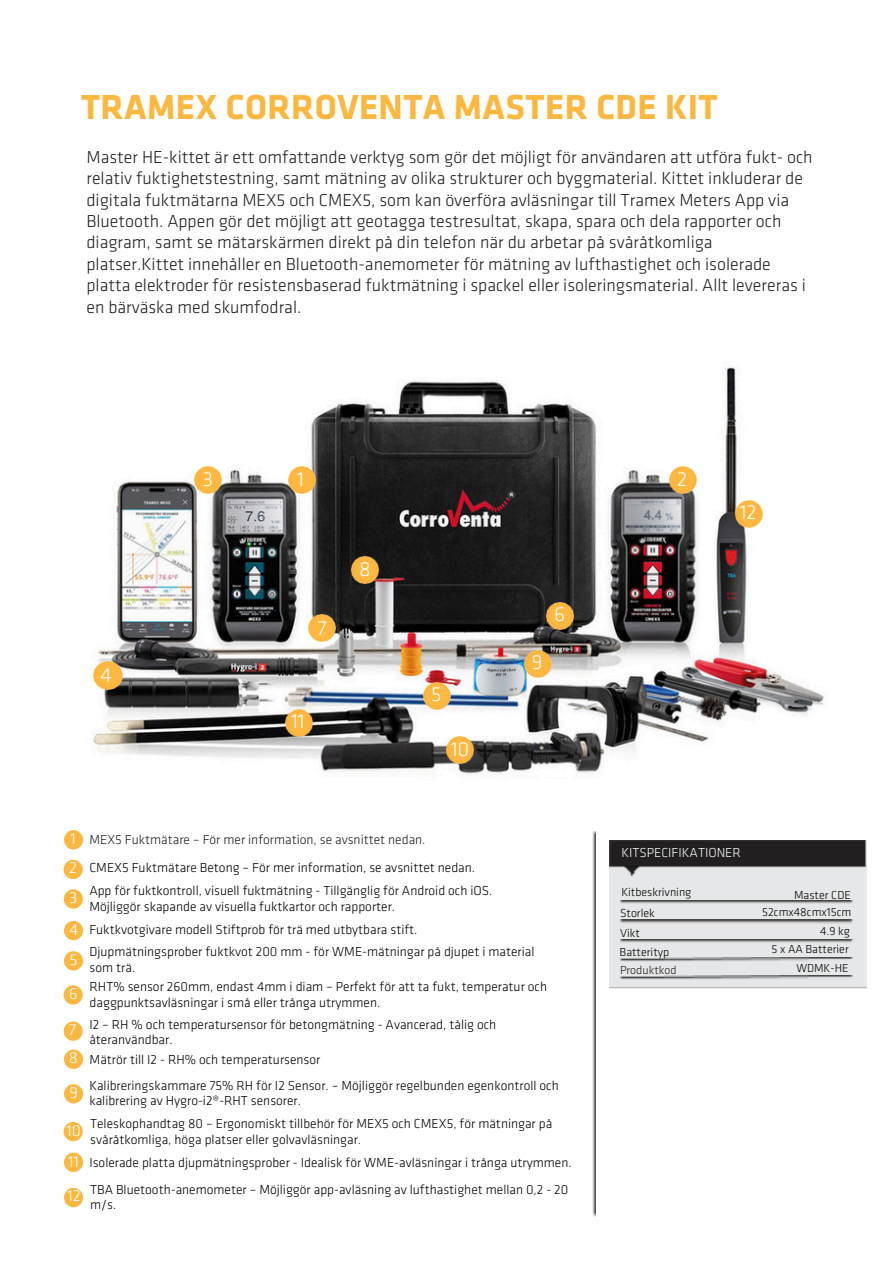
<style>
.page{position:relative;width:894px;height:1264px;background:#fff}
.page>*{position:absolute;margin:0;border:0;box-sizing:border-box;transform-origin:0 0}
.t1{font:700 36px "Klavika";letter-spacing:.01em;color:#fbb840}
.t2{font:300 21px "Klavika";color:#fff}
.t3{font:300 18px/21.3px "Klavika";color:#211f1f}
.t4{font:300 16.5px "Klavika";color:#fff}
.t5{font:300 13.5px/15.8px "Klavika";color:#000}
.t6{font:300 13.5px "Klavika";color:#211f1f}
.t7{font:300 13.5px "Klavika";color:#fff}
.t8{font:300 12px "Klavika";color:#000}
.t9{font:300 12px "Klavika";color:#211f1f}
</style>
<div class="page">
<img style="left:93px;top:367px;width:731px;height:407px">
<img style="left:93px;top:665px;width:14px;height:27px">
<img style="left:195px;top:466px;width:27px;height:27px">
<img style="left:288px;top:466px;width:27px;height:27px">
<img style="left:308px;top:614px;width:27px;height:27px">
<img style="left:94px;top:661px;width:28px;height:28px">
<img style="left:622px;top:867px;width:18px;height:9px">
<img style="left:620px;top:900px;width:232px;height:3px">
<img style="left:620px;top:919px;width:232px;height:4px">
<img style="left:620px;top:939px;width:232px;height:3px">
<img style="left:620px;top:957px;width:232px;height:5px">
<img style="left:620px;top:975px;width:232px;height:5px">
<img style="left:609px;top:840px;width:256px;height:27px">
<div style="left:64px;top:830px;width:19px;height:19px;background:#fbb840"></div>
<svg style="left:64px;top:859px;width:19px;height:20px"></svg>
<div style="left:64px;top:889px;width:19px;height:19px;background:#fbb840"></div>
<svg style="left:64px;top:921px;width:19px;height:19px"></svg>
<div style="left:64px;top:951px;width:19px;height:19px;background:#fbb840"></div>
<div style="left:64px;top:985px;width:19px;height:19px;background:#fbb840"></div>
<div style="left:64px;top:1021px;width:19px;height:19px;background:#fbb840"></div>
<div style="left:64px;top:1049px;width:19px;height:19px;background:#fbb840"></div>
<div style="left:64px;top:1084px;width:19px;height:19px;background:#fbb840"></div>
<svg style="left:64px;top:1122px;width:19px;height:19px"></svg>
<div style="left:64px;top:1152px;width:19px;height:19px;background:#fbb840"></div>
<img style="left:592px;top:831px;width:3px;height:385px">
<img style="left:423px;top:682px;width:27px;height:27px">
<img style="left:285px;top:709px;width:27px;height:27px">
<img style="left:446px;top:736px;width:27px;height:27px">
<img style="left:524px;top:650px;width:27px;height:27px">
<img style="left:546px;top:602px;width:27px;height:27px">
<img style="left:669px;top:466px;width:27px;height:27px">
<img style="left:351px;top:556px;width:27px;height:27px">
<img style="left:734px;top:500px;width:27px;height:27px">
<svg style="left:64px;top:1188px;width:19px;height:19px"></svg>
<p class="t1" style="left:81px;top:92px;width:638px">TRAMEX CORROVENTA MASTER CDE KIT</p>
<p class="t3" style="left:86px;top:148px;width:727px">Master HE-kittet är ett omfattande verktyg som gör det möjligt för användaren att utföra fukt- och relativ fuktighetstestning, samt mätning av olika strukturer och byggmaterial. Kittet inkluderar de digitala fuktmätarna MEX5 och CMEX5, som kan överföra avläsningar till Tramex Meters App via Bluetooth. Appen gör det möjligt att geotagga testresultat, skapa, spara och dela rapporter och diagram, samt se mätarskärmen direkt på din telefon när du arbetar på svåråtkomliga platser.Kittet innehåller en Bluetooth-anemometer för mätning av lufthastighet och isolerade platta elektroder för resistensbaserad fuktmätning i spackel eller isoleringsmaterial. Allt levereras i en bärväska med skumfodral.</p>
<p class="t2" style="left:100px;top:666px;width:13px">4</p>
<h4 class="t2" style="left:203px;top:470px;width:12px">3</h4>
<p class="t2" style="left:297px;top:470px;width:8px">1</p>
<p class="t2" style="left:318px;top:619px;width:10px">7</p>
<p class="t2" style="left:291px;top:712px;width:15px">11</p>
<p class="t2" style="left:359px;top:560px;width:13px">8</p>
<h4 class="t2" style="left:431px;top:685px;width:12px">5</h4>
<p class="t2" style="left:450px;top:740px;width:20px">10</p>
<h4 class="t2" style="left:531px;top:653px;width:12px">9</h4>
<p class="t2" style="left:554px;top:605px;width:12px">6</p>
<p class="t4" style="left:70px;top:831px;width:7px">1</p>
<p class="t6" style="left:89px;top:834px;width:337px">MEX5 Fuktmätare – För mer information, se avsnittet nedan.</p>
<p class="t4" style="left:69px;top:861px;width:9px">2</p>
<p class="t5" style="left:89px;top:860px;width:387px">CMEX5 Fuktmätare Betong – För mer information, se avsnittet nedan.</p>
<p class="t4" style="left:69px;top:890px;width:10px">3</p>
<p class="t5" style="left:89px;top:883px;width:404px">App för fuktkontroll, visuell fuktmätning - Tillgänglig för Android och iOS.<br>Möjliggör skapande av visuella fuktkartor och rapporter.</p>
<p class="t4" style="left:69px;top:922px;width:10px">4</p>
<p class="t4" style="left:69px;top:952px;width:10px">5</p>
<p class="t5" style="left:90px;top:944px;width:446px">Djupmätningsprober fuktkvot 200 mm - för WME-mätningar på djupet i material som trä.</p>
<p class="t4" style="left:69px;top:986px;width:10px">6</p>
<h4 class="t5" style="left:90px;top:980px;width:459px">RHT% sensor 260mm, endast 4mm i diam – Perfekt för att ta fukt, temperatur och daggpunktsavläsningar i små eller trånga utrymmen.</h4>
<p class="t5" style="left:89px;top:1017px;width:408px">I2 – RH % och temperatursensor för betongmätning - Avancerad, tålig och återanvändbar.</p>
<h4 class="t5" style="left:89px;top:923px;width:329px">Fuktkvotgivare modell Stiftprob för trä med utbytbara stift.</h4>
<p class="t4" style="left:69px;top:1022px;width:9px">7</p>
<h4 class="t4" style="left:69px;top:1051px;width:11px">8</h4>
<p class="t5" style="left:90px;top:1052px;width:232px">Mätrör till I2 - RH% och temperatursensor</p>
<p class="t4" style="left:69px;top:1085px;width:10px">9</p>
<h4 class="t5" style="left:89px;top:1078px;width:470px">Kalibreringskammare 75% RH för I2 Sensor. – Möjliggör regelbunden egenkontroll och kalibrering av Hygro-i2®-RHT sensorer.</h4>
<p class="t4" style="left:66px;top:1123px;width:16px">10</p>
<p class="t5" style="left:90px;top:1116px;width:463px">Teleskophandtag 80 – Ergonomiskt tillbehör för MEX5 och CMEX5, för mätningar på svåråtkomliga, höga platser eller golvavläsningar.</p>
<h4 class="t4" style="left:68px;top:1154px;width:12px">11</h4>
<p class="t5" style="left:89px;top:1155px;width:483px">Isolerade platta djupmätningsprober - Idealisk för WME-avläsningar i trånga utrymmen.</p>
<p class="t4" style="left:67px;top:1188px;width:15px">12</p>
<p class="t5" style="left:90px;top:1182px;width:479px">TBA Bluetooth-anemometer – Möjliggör app-avläsning av lufthastighet mellan 0,2 - 20 m/s.</p>
<p class="t2" style="left:677px;top:470px;width:12px">2</p>
<p class="t2" style="left:739px;top:503px;width:19px">12</p>
<p class="t7" style="left:621px;top:847px;width:121px">KITSPECIFIKATIONER</p>
<p class="t8" style="left:621px;top:887px;width:71px">Kitbeskrivning</p>
<h4 class="t8" style="left:620px;top:907px;width:36px">Storlek</h4>
<p class="t8" style="left:620px;top:927px;width:21px">Vikt</p>
<p class="t8" style="left:793px;top:889px;width:58px">Master CDE</p>
<p class="t8" style="left:761px;top:907px;width:91px">52cmx48cmx15cm</p>
<h4 class="t8" style="left:819px;top:926px;width:31px">4.9 kg</h4>
<p class="t8" style="left:619px;top:947px;width:51px">Batterityp</p>
<p class="t8" style="left:771px;top:944px;width:79px">5 x AA Batterier</p>
<p class="t9" style="left:620px;top:964px;width:58px">Produktkod</p>
<p class="t8" style="left:796px;top:963px;width:54px">WDMK-HE</p>
</div>
